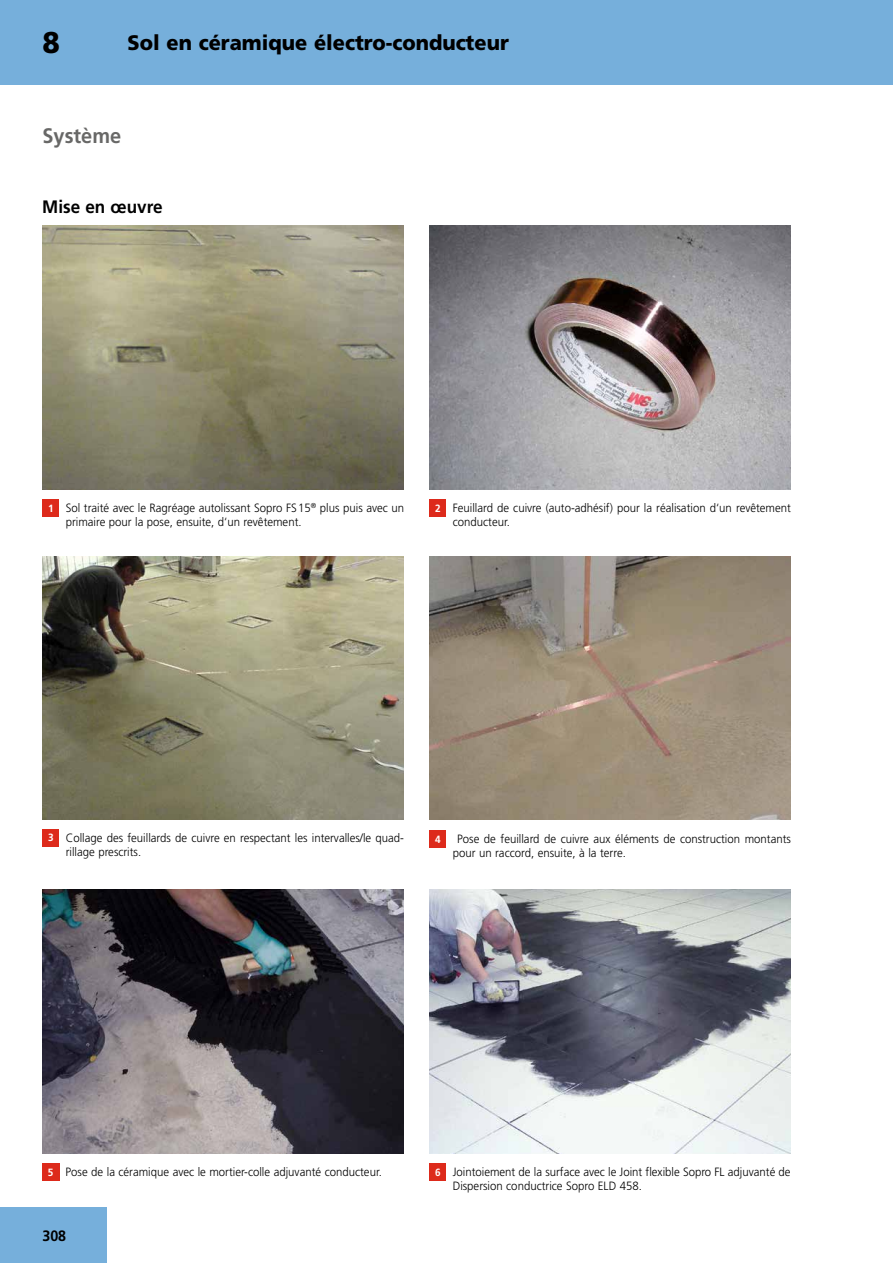
<style>
.page{position:relative;width:893px;height:1263px;background:#fff}
.page>*{position:absolute;margin:0;border:0;box-sizing:border-box;transform-origin:0 0}
.t1{font:900 30px "Frutiger LT";color:#000;scale:.95 1}
.t2{font:900 21px "Frutiger LT";color:#000;scale:.95 1}
.t3{font:700 21px "Frutiger LT";color:#686867;scale:.95 1}
.t4{font:700 18px "Frutiger LT";color:#000;scale:.95 1}
.t5{font:700 15px "Frutiger LT";color:#000;scale:.95 1}
.t6{font:300 12px/13.5px "Frutiger LT";color:#000;scale:.95 1}
.t7{font:700 10.5px "Frutiger LT";color:#fff;scale:.95 1}
.s1{font-weight:700;font-size:10.5px;color:#fff}
</style>
<div class="page">
<div style="left:0;top:0;width:893px;height:85px;background:#76afdb"></div>
<div style="left:0;top:1208px;width:106px;height:55px;background:#76afdb"></div>
<img style="left:43px;top:225px;width:361px;height:264px">
<img style="left:43px;top:556px;width:361px;height:264px">
<img style="left:42px;top:889px;width:362px;height:264px">
<img style="left:429px;top:225px;width:362px;height:264px">
<img style="left:429px;top:556px;width:362px;height:264px">
<img style="left:429px;top:889px;width:362px;height:264px">
<div style="left:43px;top:500px;width:16px;height:17px;background:#dd2a1b"></div>
<div style="left:43px;top:829px;width:16px;height:17px;background:#dd2a1b"></div>
<div style="left:42px;top:1164px;width:17px;height:17px;background:#dd2a1b"></div>
<div style="left:429px;top:1164px;width:17px;height:17px;background:#dd2a1b"></div>
<div style="left:429px;top:830px;width:17px;height:17px;background:#dd2a1b"></div>
<div style="left:429px;top:500px;width:17px;height:17px;background:#dd2a1b"></div>
<h1 class="t1" style="left:43px;top:24px;width:20px">8</h1>
<h2 class="t2" style="left:128px;top:30px;width:403px">Sol en céramique électro-conducteur</h2>
<h2 class="t3" style="left:43px;top:124px;width:84px">Système</h2>
<h3 class="t4" style="left:42px;top:197px;width:128px">Mise en œuvre</h3>
<p class="t6" style="left:66px;top:502px;width:358px;text-indent:-18px"><span class="s1">1</span> Sol traité avec le Ragréage autolissant Sopro FS15<sup>®</sup> plus puis avec un primaire pour la pose, ensuite, d‘un revêtement.</p>
<p class="t6" style="left:453px;top:502px;width:358px;text-indent:-18px"><span class="s1">2</span> Feuillard de cuivre (auto-adhésif) pour la réalisation d‘un revêtement conducteur.</p>
<p class="t6" style="left:66px;top:831px;width:357px;text-indent:-18px"><span class="s1">3</span> Collage des feuillards de cuivre en respectant les intervalles/le quad&shy;rillage prescrits.</p>
<p class="t7" style="left:435px;top:833px;width:7px">4</p>
<p class="t6" style="left:453px;top:832px;width:358px;text-indent:5px">Pose de feuillard de cuivre aux éléments de construction montants pour un raccord, ensuite, à la terre.</p>
<p class="t6" style="left:48px;top:1166px;width:353px"><span class="s1">5</span> Pose de la céramique avec le mortier-colle adjuvanté conducteur.</p>
<p class="t6" style="left:453px;top:1166px;width:357px;text-indent:-18px"><span class="s1">6</span> Jointoiement de la surface avec le Joint flexible Sopro FL adjuvanté de<br>Dispersion conductrice Sopro ELD 458.</p>
<p class="t5" style="left:43px;top:1226px;width:26px">308</p>
</div>
